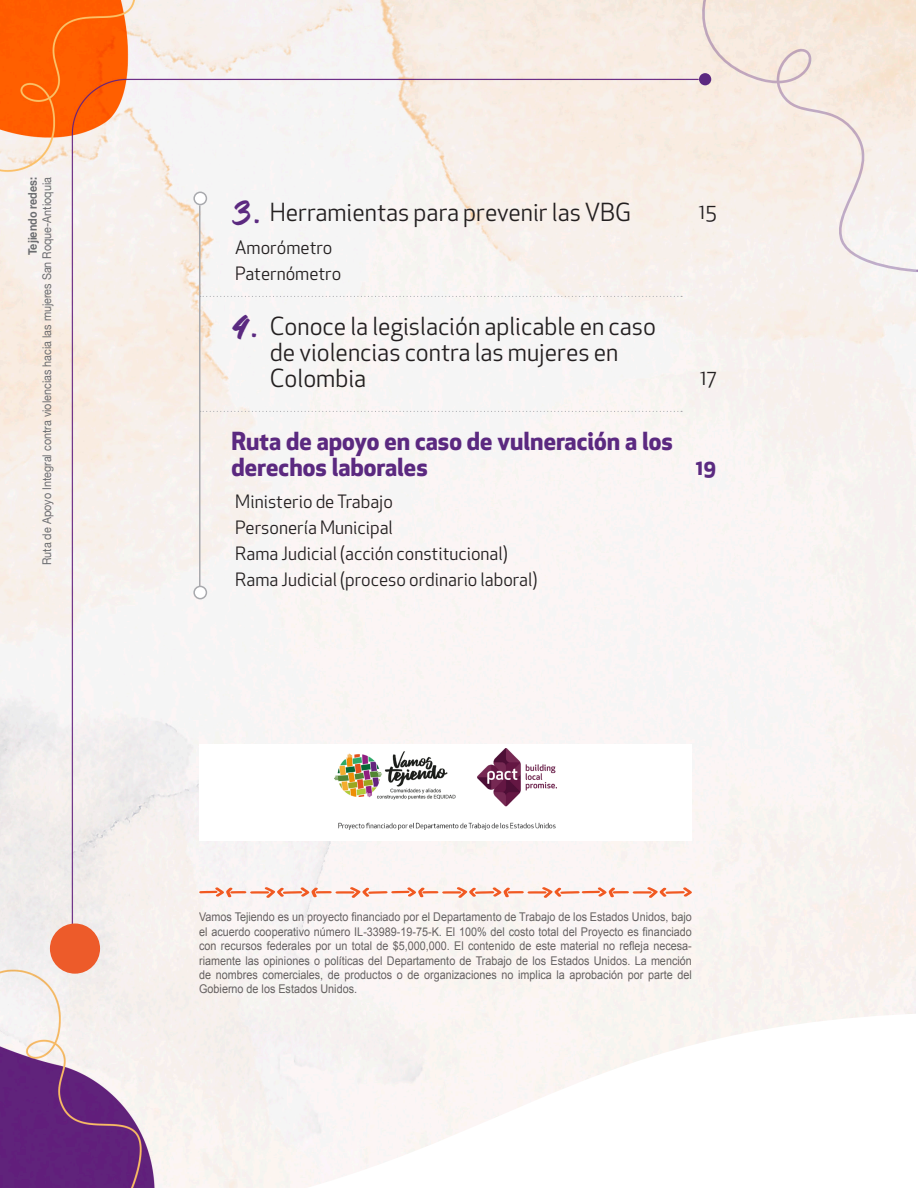
<style>
.page{position:relative;width:918px;height:1188px;background:#fff}
.page>*{position:absolute;margin:0;border:0;box-sizing:border-box;transform-origin:0 0}
.t1{font:43.65px "Fontgrab";color:#5b2980}
.t2{font:24.3px/26.1px "Apex New";color:#231f20}
.t3{font:700 24.3px/26.1px "Apex New";color:#5b2980}
.t4{font:21px "Apex New";color:#231f20}
.t5{font:700 21px "Apex New";color:#5b2980}
.t6{font:18px/26.1px "Apex New";color:#231f20}
.t7{font:12px/14.4px "Arial";color:#231f20;text-align:justify;scale:.9 1}
.t8{font:12px "Helvetica Neue";color:#6c6d70;scale:.9 1}
.t9{font:700 12px "Helvetica Neue";color:#6c6d70;scale:.9 1}
.s1{font-family:"Fontgrab";font-size:43.65px;color:#5b2980}
</style>
<div class="page">
<img style="left:0;top:0;width:916px;height:1188px">
<div style="left:699px;top:73px;width:12px;height:12px;background:#5b2980;border-radius:50%"></div>
<div style="left:50px;top:924px;width:50px;height:50px;background:#ed5b2a;border-radius:50%"></div>
<svg style="left:146px;top:999px;width:770px;height:189px;fill:#fcf5f5"></svg>
<svg style="left:701px;top:0;width:215px;height:272px;background:#f5eae3"></svg>
<hr style="left:199px;top:205px;width:2px;height:390px;background:#a8a9ad">
<div style="left:194px;top:586px;width:12px;height:13px;background:#fff;border-radius:50%"></div>
<div style="left:193px;top:586px;width:14px;height:13px;border:2px solid #a8a9ad;border-radius:50%"></div>
<div style="left:194px;top:192px;width:12px;height:13px;background:#fff;border-radius:50%"></div>
<div style="left:193px;top:192px;width:14px;height:13px;border:2px solid #a8a9ad;border-radius:50%"></div>
<svg style="left:201px;top:296px;width:481px;height:1px"></svg>
<svg style="left:201px;top:411px;width:481px;height:1px"></svg>
<svg style="left:199px;top:887px;width:493px;height:11px"></svg>
<div style="left:199px;top:744px;width:493px;height:97px;background:#fff"></div>
<img style="left:335px;top:749px;width:221px;height:81px">
<svg style="left:562px;top:1048px;width:234px;height:105px"></svg>
<p class="t9" style="left:23px;top:255px;width:88px;rotate:-90deg">Tejiendo redes:</p>
<p class="t8" style="left:38px;top:565px;width:433px;rotate:-90deg">Ruta de Apoyo Integral contra violencias hacia las mujeres San Roque-Antioquia</p>
<h2 class="t2" style="left:233px;top:199px;width:400px"><span class="s1">3.</span> Herramientas para prevenir las VBG</h2>
<h3 class="t6" style="left:235px;top:235px;width:108px">Amorómetro<br>Paternómetro</h3>
<h2 class="t2" style="left:270px;top:313px;width:388px">Conoce la legislación aplicable en caso de violencias contra las mujeres en<br>Colombia</h2>
<h1 class="t1" style="left:233px;top:301px;width:29px">4.</h1>
<h2 class="t3" style="left:231px;top:427px;width:443px">Ruta de apoyo en caso de vulneración a los derechos laborales</h2>
<h3 class="t6" style="left:235px;top:489px;width:304px">Ministerio de Trabajo<br>Personería Municipal<br>Rama Judicial (acción constitucional)<br>Rama Judicial (proceso ordinario laboral)</h3>
<h3 class="t4" style="left:699px;top:198px;width:19px">15</h3>
<h3 class="t4" style="left:700px;top:364px;width:18px">17</h3>
<h3 class="t5" style="left:696px;top:452px;width:22px">19</h3>
<p class="t7" style="left:199px;top:910px;width:549px">Vamos Tejiendo es un proyecto financiado por el Departamento de Trabajo de los Estados Unidos, bajo el acuerdo cooperativo número IL-33989-19-75-K. El 100% del costo total del Proyecto es financiado con recursos federales por un total de $5,000,000. El contenido de este material no refleja necesa&shy;riamente las opiniones o políticas del Departamento de Trabajo de los Estados Unidos. La mención de nombres comerciales, de productos o de organizaciones no implica la aprobación por parte del Gobierno de los Estados Unidos.</p>
</div>
